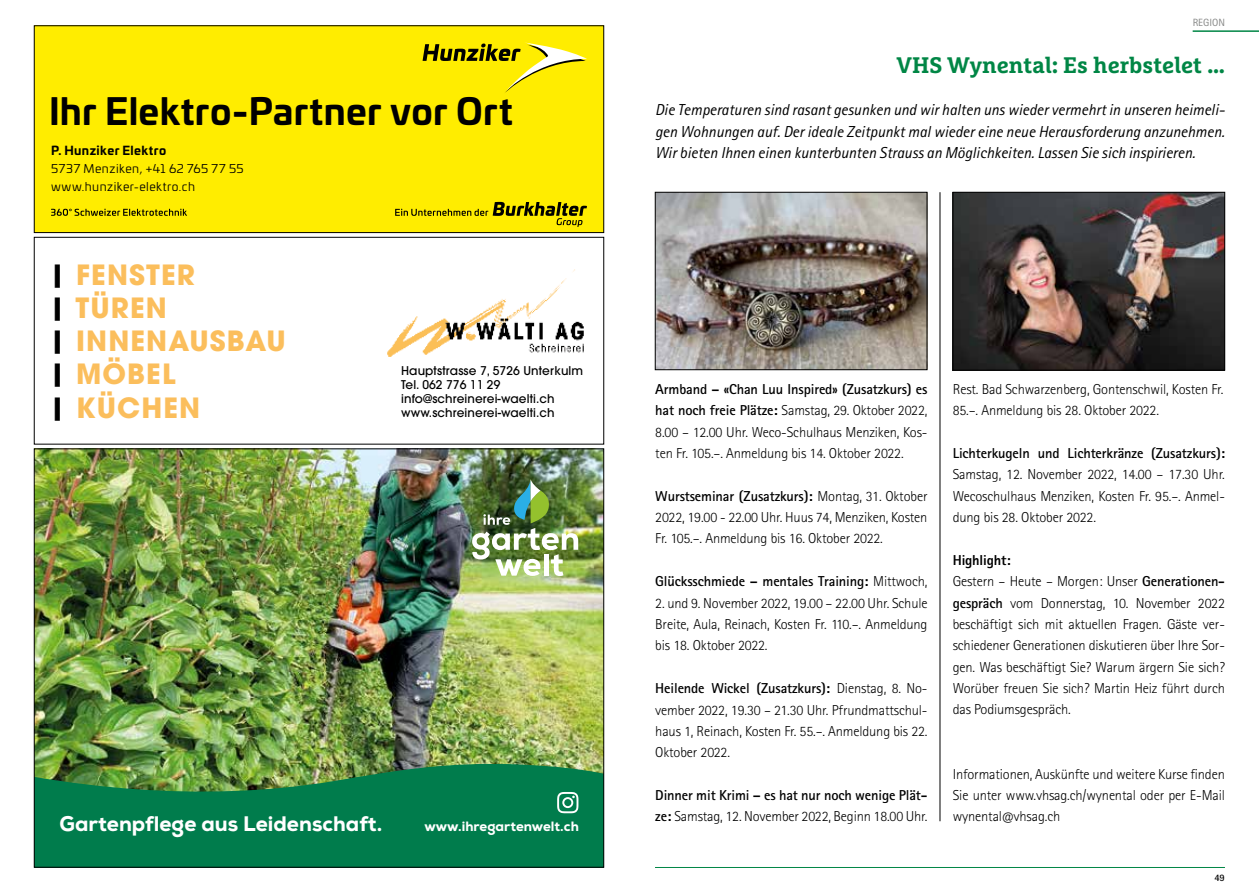
<style>
.page{position:relative;width:1259px;height:893px;background:#fff}
.page>*{position:absolute;margin:0;border:0;box-sizing:border-box;transform-origin:0 0}
.t1{font:700 36px "Univia Pro";letter-spacing:.01em;color:#000}
.t2{font:700 27.75px/33.3px "Avant Garde";letter-spacing:.04em;color:#fbbe5c}
.t3{font:700 22.5px "Marselis Slab Pro";color:#008645}
.t4{font:800 21px "Nexa";color:#fff}
.t5{font:italic 15.9px/21.3px "Rotis Sans Serif Std";color:#000;text-align:justify}
.t6{font:300 14.4px/21.3px "Rotis Sans Serif Std";letter-spacing:-.01em;color:#000;text-align:justify}
.t7{font:700 14.4px/21.5px "Rotis Sans Serif Std";letter-spacing:-.01em;color:#000}
.t8{font:800 13.5px "Nexa";color:#fff}
.t9{font:500 12px/14.2px "Avant Garde";letter-spacing:.01em;color:#000}
.t10{font:12px/18px "Univia Pro";letter-spacing:.04em;color:#000}
.t11{font:700 12px "Univia Pro";letter-spacing:.035em;color:#000}
.t12{font:10.5px "Rotis Sans Serif Std";color:#868786}
.t13{font:700 9.9px "Rotis Sans Serif Std";color:#000}
.s1{color:#000}
.s2{font-weight:700}
.s3{font-weight:300}
.s4{font-weight:800}
</style>
<div class="page">
<div style="left:34px;top:26px;width:570px;height:207px;background:#ffed00"></div>
<svg style="left:422px;top:43px;width:165px;height:50px"></svg>
<svg style="left:51px;top:209px;width:136px;height:7px"></svg>
<svg style="left:395px;top:202px;width:192px;height:25px"></svg>
<div style="left:34px;top:26px;width:570px;height:207px;border:1px solid #000"></div>
<img style="left:36px;top:451px;width:566px;height:310px">
<img style="left:472px;top:479px;width:106px;height:97px">
<img style="left:36px;top:761px;width:566px;height:104px">
<svg style="left:557px;top:792px;width:21px;height:21px"></svg>
<svg style="left:387px;top:269px;width:197px;height:88px"></svg>
<div style="left:34px;top:237px;width:570px;height:207px;border:1px solid #000"></div>
<hr style="left:1192px;top:30px;width:67px;height:2px;background:#008645">
<hr style="left:655px;top:867px;width:570px;height:1px;background:#008645">
<hr style="left:939px;top:192px;width:1px;height:629px;background:#000">
<img style="left:657px;top:194px;width:268px;height:174px">
<div style="left:655px;top:192px;width:272px;height:178px;border:1px solid #000"></div>
<img style="left:954px;top:194px;width:269px;height:174px">
<div style="left:952px;top:192px;width:273px;height:178px;border:1px solid #000"></div>
<h1 class="t1" style="left:49px;top:83px;width:465px">Ihr Elektro-Partner vor Ort</h1>
<p class="t11" style="left:51px;top:141px;width:117px">P. Hunziker Elektro</p>
<p class="t10" style="left:51px;top:159px;width:194px">5737 Menziken, +41 62 765 77 55 www.hunziker-elektro.ch</p>
<h2 class="t2" style="left:50px;top:258px;width:237px"><span class="s1">|</span> FENSTER<br><span class="s1">|</span> TÜREN<br><span class="s1">|</span> INNENAUSBAU <span class="s1">|</span> MÖBEL<br><span class="s1">|</span> KÜCHEN</h2>
<p class="t9" style="left:401px;top:363px;width:184px">Hauptstrasse 7, 5726 Unterkulm<br>Tel. 062 776 11 29 info@schreinerei-waelti.ch www.schreinerei-waelti.ch</p>
<h3 class="t4" style="left:60px;top:810px;width:324px">Gartenpflege aus Leidenschaft.</h3>
<p class="t8" style="left:424px;top:817px;width:156px">www.ihregartenwelt.ch</p>
<p class="t12" style="left:1192px;top:16px;width:34px">REGION</p>
<h3 class="t3" style="left:896px;top:51px;width:330px">VHS Wynental: Es herbstelet …</h3>
<p class="t5" style="left:655px;top:99px;width:571px">Die Temperaturen sind rasant gesunken und wir halten uns wieder vermehrt in unseren heimeli&shy;gen Wohnungen auf. Der ideale Zeitpunkt mal wieder eine neue Herausforderung anzunehmen.<br>Wir bieten Ihnen einen kunterbunten Strauss an Möglichkeiten. Lassen Sie sich inspirieren.</p>
<p class="t6" style="left:655px;top:379px;width:274px"><span class="s2">Armband – «Chan Luu Inspired» (Zusatzkurs) es hat noch freie Plätze:</span> Samstag, 29. Oktober 2022, 8.00 – 12.00 Uhr. Weco-Schulhaus Menziken, Kos&shy;ten Fr. 105.–. Anmeldung bis 14. Oktober 2022.</p>
<p class="t6" style="left:655px;top:485px;width:274px"><span class="s2">Wurstseminar (Zusatzkurs):</span> Montag, 31. Oktober 2022, 19.00 - 22.00 Uhr. Huus 74, Menziken, Kosten Fr. 105.–. Anmeldung bis 16. Oktober 2022.</p>
<p class="t7" style="left:655px;top:570px;width:274px">Glücksschmiede – mentales Training: <span class="s3">Mittwoch,</span></p>
<p class="t6" style="left:655px;top:592px;width:274px">2. und 9. November 2022, 19.00 – 22.00 Uhr. Schule Breite, Aula, Reinach, Kosten Fr. 110.–. Anmeldung bis 18. Oktober 2022.</p>
<p class="t6" style="left:655px;top:678px;width:274px"><span class="s2">Heilende Wickel (Zusatzkurs):</span> Dienstag, 8. No&shy;vember 2022, 19.30 – 21.30 Uhr. Pfrundmattschul&shy;haus 1, Reinach, Kosten Fr. 55.–. Anmeldung bis 22.<br>Oktober 2022.</p>
<p class="t7" style="left:655px;top:784px;width:274px">Dinner mit Krimi – es hat nur noch wenige Plät&shy;ze: <span class="s3">Samstag, 12. November 2022, Beginn 18.00 Uhr.</span></p>
<p class="t6" style="left:952px;top:378px;width:272px">Rest. Bad Schwarzenberg, Gontenschwil, Kosten Fr.<br>85.–. Anmeldung bis 28. Oktober 2022.</p>
<p class="t7" style="left:952px;top:442px;width:274px">Lichterkugeln und Lichterkränze (Zusatzkurs):</p>
<p class="t6" style="left:952px;top:464px;width:274px">Samstag, 12. November 2022, 14.00 – 17.30 Uhr.<br>Wecoschulhaus Menziken, Kosten Fr. 95.–. Anmel&shy;dung bis 28. Oktober 2022.</p>
<p class="t6" style="left:952px;top:549px;width:274px;text-align:left"><span class="s4">Highlight:<br></span>Gestern – Heute – Morgen: Unser <span class="s2">Generationen&shy;gespräch</span> vom Donnerstag, 10. November 2022 beschäftigt sich mit aktuellen Fragen. Gäste ver&shy;schiedener Generationen diskutieren über Ihre Sor&shy;gen. Was beschäftigt Sie? Warum ärgern Sie sich?<br>Worüber freuen Sie sich? Martin Heiz führt durch das Podiumsgespräch.</p>
<p class="t6" style="left:952px;top:763px;width:274px">Informationen, Auskünfte und weitere Kurse finden Sie unter www.vhsag.ch/wynental oder per E-Mail wynental@vhsag.ch</p>
<p class="t13" style="left:1214px;top:871px;width:12px">49</p>
</div>
